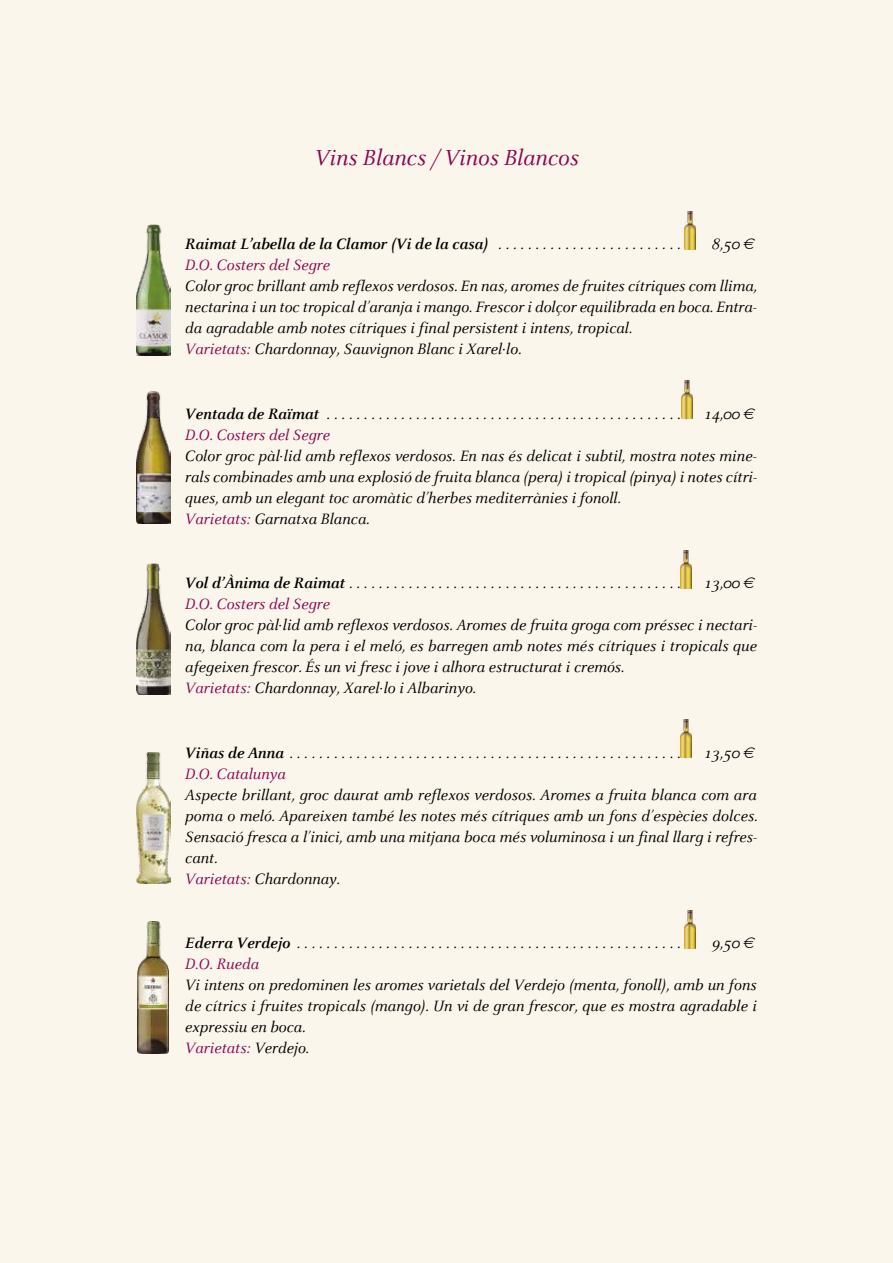
<style>
.page{position:relative;width:893px;height:1263px;background:#faf6eb}
.page>*{position:absolute;margin:0;border:0;box-sizing:border-box;transform-origin:0 0}
.t1{font:italic 24px "Celeste";color:#8b034f}
.t2{font:italic 16.5px/21px "Celeste";color:#000}
.t3{font:italic 700 16.5px "Celeste";color:#000}
.t4{font:italic 16.5px "Celeste";color:#8b034f}
.s1{font-weight:400}
.s2{font-family:"Times"}
.s3{color:#8b034f}
.s4{font-weight:700}
</style>
<div class="page">
<img style="left:136px;top:225px;width:34px;height:131px">
<img style="left:136px;top:392px;width:34px;height:132px">
<img style="left:136px;top:563px;width:34px;height:132px">
<img style="left:136px;top:752px;width:34px;height:131px">
<img style="left:137px;top:921px;width:32px;height:132px">
<img style="left:684px;top:211px;width:11px;height:38px">
<img style="left:682px;top:381px;width:10px;height:38px">
<img style="left:681px;top:550px;width:10px;height:38px">
<img style="left:681px;top:720px;width:10px;height:38px">
<img style="left:684px;top:910px;width:11px;height:38px">
<h1 class="t1" style="left:314px;top:146px;width:265px">Vins Blancs / Vinos Blancos</h1>
<p class="t3" style="left:185px;top:235px;width:505px">Raimat L’abella de la Clamor (Vi de la casa) <span class="s1">. . . . . . . . . . . . . . . . . . . . . . . . . .</span></p>
<p class="t2" style="left:712px;top:234px;width:46px">8,50 <span class="s2">€</span></p>
<p class="t4" style="left:185px;top:257px;width:146px">D.O. Costers del Segre</p>
<p class="t2" style="left:185px;top:276px;width:573px">Color groc brillant amb reflexos verdosos. En nas, aromes de fruites cítriques com llima, nectarina i un toc tropical d’aranja i mango. Frescor i dolçor equilibrada en boca. Entra&shy;da agradable amb notes cítriques i final persistent i intens, tropical.<br><span class="s3">Varietats:</span> Chardonnay, Sauvignon Blanc i Xarel·lo.</p>
<p class="t2" style="left:185px;top:404px;width:572px"><span class="s4">Ventada de Raïmat</span> . . . . . . . . . . . . . . . . . . . . . . . . . . . . . . . . . . . . . . . . . . . . . . . . . 14,00 <span class="s2">€<br></span><span class="s3">D.O. Costers del Segre</span></p>
<p class="t2" style="left:185px;top:446px;width:573px">Color groc pàl·lid amb reflexos verdosos. En nas és delicat i subtil, mostra notes mine&shy;rals combinades amb una explosió de fruita blanca (pera) i tropical (pinya) i notes cítri&shy;ques, amb un elegant toc aromàtic d’herbes mediterrànies i fonoll.<br><span class="s3">Varietats:</span> Garnatxa Blanca.</p>
<p class="t2" style="left:185px;top:573px;width:572px"><span class="s4">Vol d’Ànima de Raimat</span>.............................................. 13,00 <span class="s2">€<br></span><span class="s3">D.O. Costers del Segre</span></p>
<p class="t2" style="left:185px;top:615px;width:573px">Color groc pàl·lid amb reflexos verdosos. Aromes de fruita groga com préssec i nectari&shy;na, blanca com la pera i el meló, es barregen amb notes més cítriques i tropicals que afegeixen frescor. És un vi fresc i jove i alhora estructurat i cremós.<br><span class="s3">Varietats:</span> Chardonnay, Xarel·lo i Albarinyo.</p>
<p class="t2" style="left:185px;top:743px;width:497px"><span class="s4">Viñas de Anna</span> . . . . . . . . . . . . . . . . . . . . . . . . . . . . . . . . . . . . . . . . . . . . . . . . . . . . .</p>
<p class="t2" style="left:703px;top:743px;width:54px">13,50 <span class="s2">€</span></p>
<p class="t4" style="left:185px;top:765px;width:102px">D.O. Catalunya</p>
<p class="t2" style="left:185px;top:785px;width:573px">Aspecte brillant, groc daurat amb reflexos verdosos. Aromes a fruita blanca com ara poma o meló. Apareixen també les notes més cítriques amb un fons d’espècies dolces.<br>Sensació fresca a l’inici, amb una mitjana boca més voluminosa i un final llarg i refres&shy;cant.<br><span class="s3">Varietats:</span> Chardonnay.</p>
<p class="t2" style="left:185px;top:933px;width:504px"><span class="s4">Ederra Verdejo</span> . . . . . . . . . . . . . . . . . . . . . . . . . . . . . . . . . . . . . . . . . . . . . . . . . . . . .</p>
<p class="t2" style="left:712px;top:933px;width:45px">9,50 <span class="s2">€</span></p>
<p class="t4" style="left:185px;top:956px;width:75px">D.O. Rueda</p>
<p class="t2" style="left:185px;top:975px;width:573px">Vi intens on predominen les aromes varietals del Verdejo (menta, fonoll), amb un fons de cítrics i fruites tropicals (mango). Un vi de gran frescor, que es mostra agradable i expressiu en boca.<br><span class="s3">Varietats:</span> Verdejo.</p>
</div>
